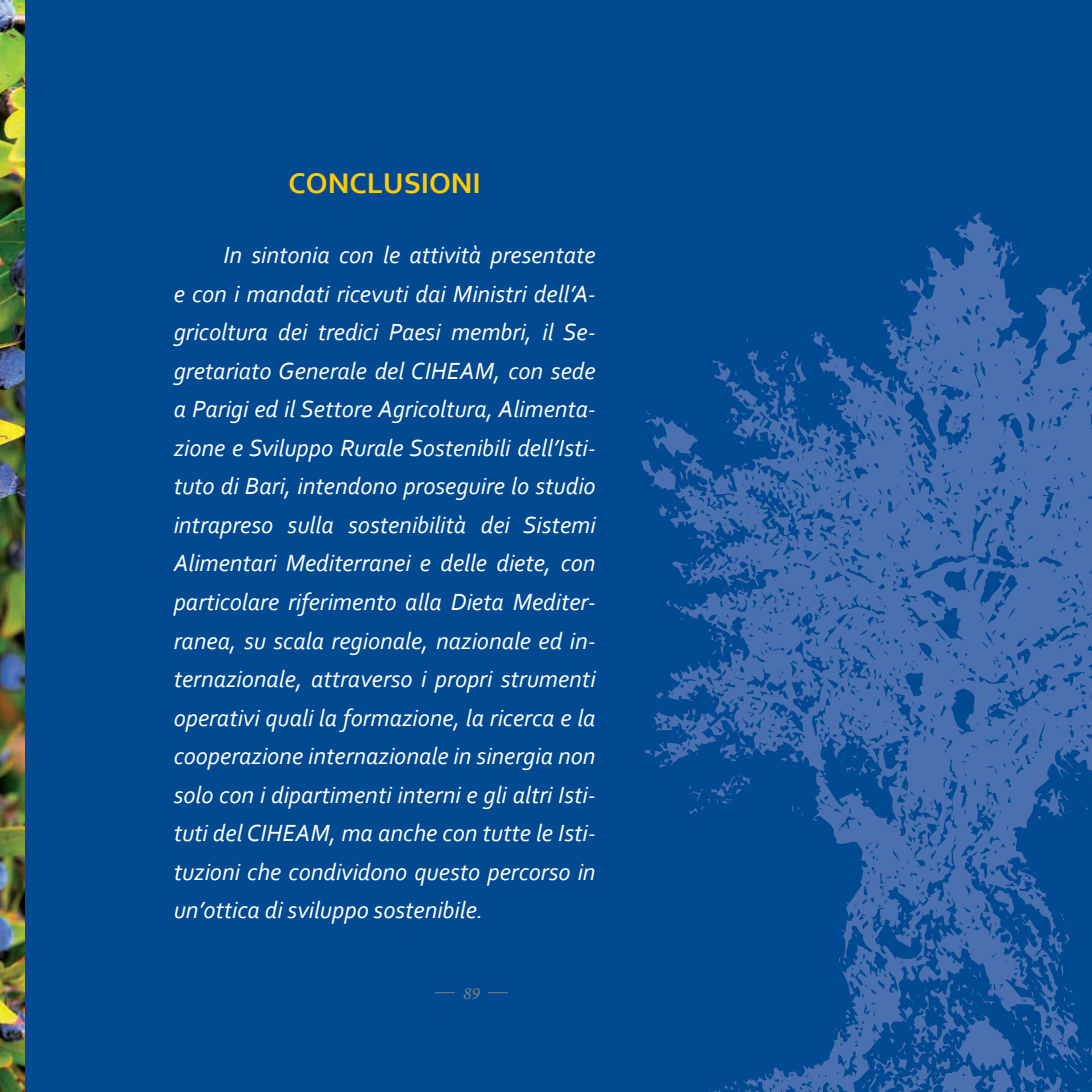
<style>
.page{position:relative;width:1092px;height:1092px;background:#fff}
.page>*{position:absolute;margin:0;border:0;box-sizing:border-box;transform-origin:0 0}
.t1{font:700 29.75px "Corbel";color:#feca0a}
.t2{font:italic 24.5px/38.5px "Corbel";color:#fff;text-align:justify}
.t3{font:italic 17.5px "Minion Pro";color:#808285}
</style>
<div class="page">
<div style="left:25px;top:0;width:744px;height:1091px;background:#014990"></div>
<img style="left:0;top:0;width:25px;height:1091px">
<div style="left:620px;top:0;width:471px;height:1091px;background:#014990"></div>
<svg style="left:641px;top:213px;width:450px;height:878px"></svg>
<svg style="left:435px;top:992px;width:20px;height:1px"></svg>
<svg style="left:488px;top:992px;width:20px;height:1px"></svg>
<p class="t1" style="left:288px;top:165px;width:194px">CONCLUSIONI</p>
<p class="t2" style="left:174px;top:235px;width:423px;text-indent:50px">In sintonia con le attività presentate e con i mandati ricevuti dai Ministri dell’A&shy;gricoltura dei tredici Paesi membri, il Se&shy;gretariato Generale del CIHEAM, con sede a Parigi ed il Settore Agricoltura, Alimenta&shy;zione e Sviluppo Rurale Sostenibili dell’Isti&shy;tuto di Bari, intendono proseguire lo studio intrapreso sulla sostenibilità dei Sistemi Alimentari Mediterranei e delle diete, con particolare riferimento alla Dieta Mediter&shy;ranea, su scala regionale, nazionale ed in&shy;ternazionale, attraverso i propri strumenti operativi quali la formazione, la ricerca e la cooperazione internazionale in sinergia non solo con i dipartimenti interni e gli altri Isti&shy;tuti del CIHEAM, ma anche con tutte le Isti&shy;tuzioni che condividono questo percorso in un’ottica di sviluppo sostenibile.</p>
<p class="t3" style="left:463px;top:981px;width:18px">89</p>
</div>
